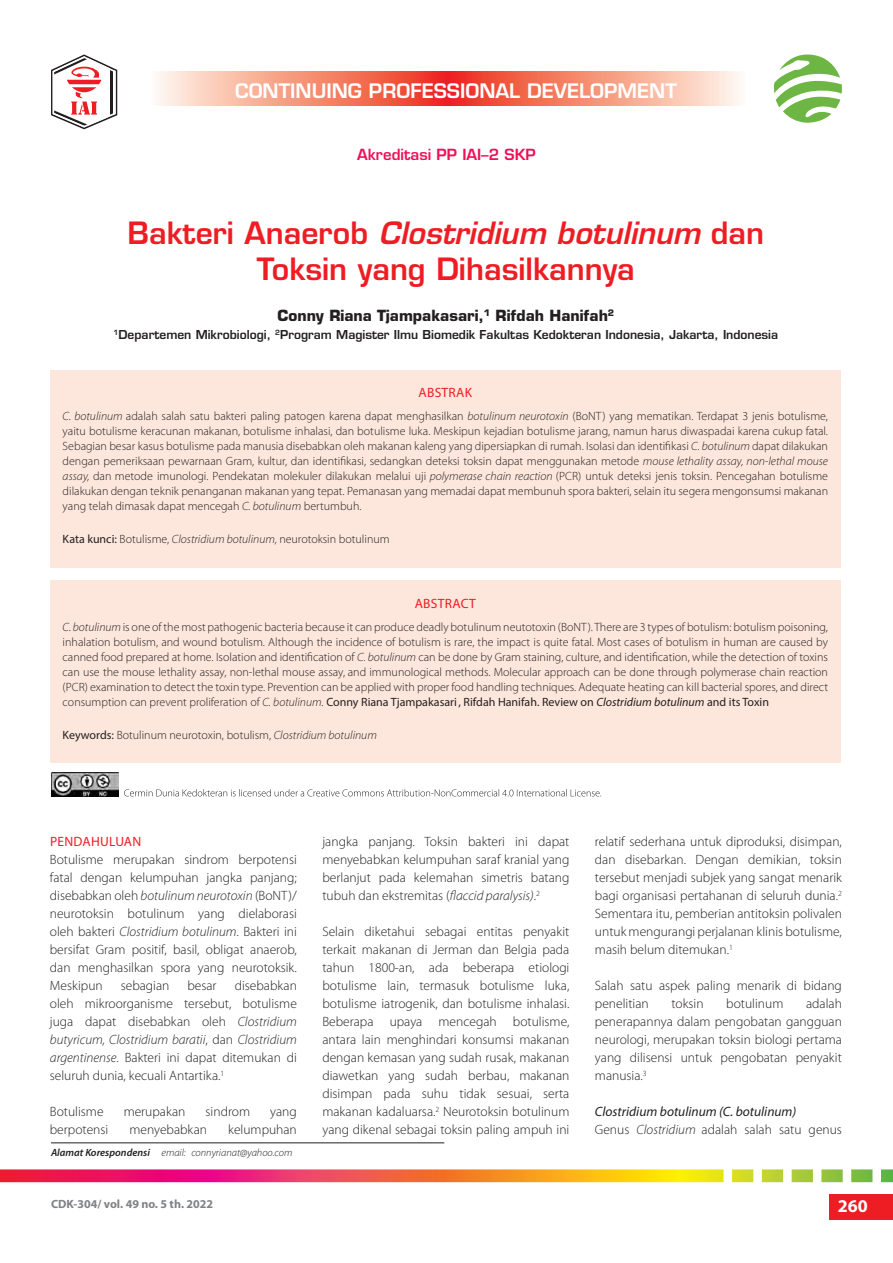
<style>
.page{position:relative;width:893px;height:1263px;background:#fff}
.page>*{position:absolute;margin:0;border:0;box-sizing:border-box;transform-origin:0 0}
.Eurostile_-_H1{font:600 30px/36px "Eurostile LT Std";color:#ee1d23;text-align:center}
.t1{font:600 19.5px "Eurostile LT Std";color:#fff}
.t2{font:700 18px "Myriad Pro";color:#fff}
.Eurostile_-_H2{font:700 15px "Eurostile LT Std";color:#231f20}
.t3{font:600 15px "Eurostile LT Std";color:#ee1059}
.MP_default{font:300 13.5px/18px "Myriad Pro";color:#231f20;text-align:justify}
.MP_H2{font:italic 13.5px "Myriad Pro";color:#231f20}
.MP_abstrak_H1___colo{font:13.5px "Myriad Pro";letter-spacing:.02em;color:#ee1d23}
.MP_H1___color{font:13.5px "Myriad Pro";letter-spacing:.02em;color:#ee1d23}
.MP_abstrak_default{font:300 12px/15px "Myriad Pro";color:#231f20;text-align:justify}
.Eurostile_-_H3_BR{font:600 12px "Eurostile LT Std";color:#231f20}
.t4{font:700 12px "Myriad Pro";color:#808285}
.t5{font:italic 600 10.5px "Myriad Pro";color:#231f20}
.Korespondensi_H2{font:italic 300 10.5px "Myriad Pro";color:#231f20}
.s1{font-style:italic}
.s2{font-weight:400}
.s3{font-weight:400;font-style:italic}
.s4{font-weight:300}
</style>
<div class="page">
<div style="left:829px;top:1194px;width:64px;height:26px;background:#ee1d23"></div>
<svg style="left:0;top:1169px;width:893px;height:13px;background:#e87c50"></svg>
<hr style="left:51px;top:1142px;width:393px;height:1px;background:#231f20">
<svg style="left:158px;top:72px;width:290px;height:33px;background:#f5917b"></svg>
<svg style="left:448px;top:72px;width:291px;height:33px;background:#f5917b"></svg>
<svg style="left:51px;top:54px;width:66px;height:75px"></svg>
<svg style="left:773px;top:54px;width:69px;height:69px"></svg>
<div style="left:50px;top:370px;width:791px;height:197px;background:#fde7dc"></div>
<div style="left:50px;top:580px;width:791px;height:182px;background:#fde7dc"></div>
<svg style="left:124px;top:789px;width:477px;height:7px"></svg>
<img style="left:51px;top:773px;width:68px;height:23px">
<h2 class="t1" style="left:235px;top:79px;width:443px">CONTINUING PROFESSIONAL DEVELOPMENT</h2>
<p class="t3" style="left:357px;top:145px;width:180px">Akreditasi PP IAI–2 SKP</p>
<p class="Eurostile_-_H1" style="left:128px;top:214px;width:638px">Bakteri Anaerob <span class="s1">Clostridium botulinum</span> dan<br>Toksin yang Dihasilkannya</p>
<p class="Eurostile_-_H2" style="left:278px;top:306px;width:338px">Conny Riana Tjampakasari,<sup>1</sup> Rifdah Hanifah<sup>2</sup></p>
<p class="Eurostile_-_H3_BR" style="left:114px;top:327px;width:666px"><sup>1</sup>Departemen Mikrobiologi, <sup>2</sup>Program Magister Ilmu Biomedik Fakultas Kedokteran Indonesia, Jakarta, Indonesia</p>
<p class="MP_abstrak_H1___colo" style="left:419px;top:384px;width:55px">ABSTRAK</p>
<p class="MP_abstrak_default" style="left:63px;top:409px;width:767px"><span class="s1">C. botulinum</span> adalah salah satu bakteri paling patogen karena dapat menghasilkan <span class="s1">botulinum neurotoxin</span> (BoNT) yang mematikan. Terdapat 3 jenis botulisme, yaitu botulisme keracunan makanan, botulisme inhalasi, dan botulisme luka. Meskipun kejadian botulisme jarang, namun harus diwaspadai karena cukup fatal.<br>Sebagian besar kasus botulisme pada manusia disebabkan oleh makanan kaleng yang dipersiapkan di rumah. Isolasi dan identifikasi <span class="s1">C. botulinum</span> dapat dilakukan dengan pemeriksaan pewarnaan Gram, kultur, dan identifikasi, sedangkan deteksi toksin dapat menggunakan metode <span class="s1">mouse lethality assay, non-lethal mouse assay,</span> dan metode imunologi. Pendekatan molekuler dilakukan melalui uji <span class="s1">polymerase chain reaction</span> (PCR) untuk deteksi jenis toksin. Pencegahan botulisme dilakukan dengan teknik penanganan makanan yang tepat. Pemanasan yang memadai dapat membunuh spora bakteri, selain itu segera mengonsumsi makanan yang telah dimasak dapat mencegah <span class="s1">C. botulinum</span> bertumbuh.</p>
<p class="MP_abstrak_default" style="left:63px;top:532px;width:329px"><span class="s2">Kata kunci:</span> Botulisme, <span class="s1">Clostridium botulinum,</span> neurotoksin botulinum</p>
<p class="MP_abstrak_H1___colo" style="left:415px;top:595px;width:63px">ABSTRACT</p>
<p class="MP_abstrak_default" style="left:63px;top:619px;width:767px"><span class="s1">C. botulinum</span> is one of the mostpathogenic bacteria because it can produce deadly botulinum neutotoxin (BoNT). There are 3 types of botulism: botulism poisoning, inhalation botulism, and wound botulism. Although the incidence of botulism is rare, the impact is quite fatal. Most cases of botulism in human are caused by canned food prepared at home. Isolation and identification of <span class="s1">C. botulinum</span> can be done by Gram staining, culture, and identification, while the detection of toxins can use the mouse lethality assay, non-lethal mouse assay, and immunological methods. Molecular approach can be done through polymerase chain reaction (PCR) examination to detect the toxin type. Prevention can be applied with proper food handling techniques. Adequate heating can kill bacterial spores, and direct consumption can prevent proliferation of <span class="s1">C. botulinum</span>. <span class="s2">Conny Riana Tjampakasari , Rifdah Hanifah. Review on</span> <span class="s3">Clostridium botulinum</span> <span class="s2">and its Toxin</span></p>
<p class="MP_abstrak_default" style="left:63px;top:727px;width:316px"><span class="s2">Keywords:</span> Botulinum neurotoxin, botulism, <span class="s1">Clostridium botulinum</span></p>
<p class="MP_H1___color" style="left:50px;top:833px;width:93px">PENDAHULUAN</p>
<p class="MP_default" style="left:50px;top:851px;width:249px">Botulisme merupakan sindrom berpotensi fatal dengan kelumpuhan jangka panjang; disebabkan oleh <span class="s1">botulinum neurotoxin</span> (BoNT)/ neurotoksin botulinum yang dielaborasi oleh bakteri <span class="s1">Clostridium botulinum</span>. Bakteri ini bersifat Gram positif, basil, obligat anaerob, dan menghasilkan spora yang neurotoksik.<br>Meskipun</p>
<p class="MP_default" style="left:50px;top:977px;width:249px;text-indent:185px">disebabkan oleh mikroorganisme tersebut, botulisme juga dapat disebabkan oleh <span class="s1">Clostridium butyricum, Clostridium baratii</span>, dan <span class="s1">Clostridium argentinense</span>. Bakteri ini dapat ditemukan di seluruh dunia, kecuali Antartika.<sup>1</sup></p>
<p class="MP_default" style="left:50px;top:1103px;width:55px">Botulisme</p>
<p class="MP_default" style="left:124px;top:1103px;width:63px">merupakan</p>
<p class="MP_default" style="left:206px;top:1103px;width:46px">sindrom</p>
<p class="MP_default" style="left:270px;top:1103px;width:28px">yang</p>
<p class="MP_default" style="left:50px;top:1121px;width:60px">berpotensi</p>
<p class="MP_default" style="left:129px;top:1121px;width:79px">menyebabkan</p>
<p class="MP_default" style="left:228px;top:1121px;width:70px">kelumpuhan</p>
<p class="MP_default" style="left:121px;top:977px;width:50px">sebagian</p>
<p class="MP_default" style="left:187px;top:977px;width:31px">besar</p>
<p class="Korespondensi_H2" style="left:191px;top:1146px;width:103px">connyrianat@yahoo.com</p>
<p class="t5" style="left:51px;top:1145px;width:136px">Alamat Korespondensi <span class="s4">email:</span></p>
<p class="MP_default" style="left:322px;top:833px;width:248px">jangka panjang. Toksin bakteri ini dapat menyebabkan kelumpuhan saraf kranial yang berlanjut pada kelemahan simetris batang tubuh dan ekstremitas (<span class="s1">flaccid paralysis)</span>.<sup>2</sup></p>
<p class="MP_default" style="left:322px;top:923px;width:249px">Selain diketahui sebagai entitas penyakit terkait makanan di Jerman dan Belgia pada tahun 1800-an, ada beberapa etiologi botulisme lain, termasuk botulisme luka, botulisme iatrogenik, dan botulisme inhalasi.<br>Beberapa upaya mencegah botulisme, antara lain menghindari konsumsi makanan dengan kemasan yang sudah rusak, makanan diawetkan yang sudah berbau, makanan disimpan pada suhu tidak sesuai, serta makanan kadaluarsa.<sup>2</sup> Neurotoksin botulinum yang dikenal sebagai toksin paling ampuh ini</p>
<p class="MP_default" style="left:595px;top:833px;width:249px">relatif sederhana untuk diproduksi, disimpan, dan disebarkan. Dengan demikian, toksin tersebut menjadi subjek yang sangat menarik bagi organisasi pertahanan di seluruh dunia.<sup>2<br></sup>Sementara itu, pemberian antitoksin polivalen untuk mengurangi perjalanan klinis botulisme, masih belum ditemukan.<sup>1</sup></p>
<p class="MP_default" style="left:595px;top:977px;width:249px">Salah satu aspek paling menarik di bidang penelitian</p>
<p class="MP_default" style="left:595px;top:995px;width:249px;text-indent:211px">adalah penerapannya dalam pengobatan gangguan neurologi, merupakan toksin biologi pertama yang dilisensi untuk pengobatan penyakit manusia.<sup>3</sup></p>
<p class="MP_H2" style="left:595px;top:1103px;width:203px">Clostridium botulinum (C. botulinum)</p>
<p class="MP_default" style="left:595px;top:1121px;width:249px">Genus <span class="s1">Clostridium</span> adalah salah satu genus</p>
<p class="MP_default" style="left:671px;top:995px;width:34px">toksin</p>
<p class="MP_default" style="left:726px;top:995px;width:59px">botulinum</p>
<p class="t4" style="left:51px;top:1197px;width:164px">CDK-304/ vol. 49 no. 5 th. 2022</p>
<h3 class="t2" style="left:838px;top:1196px;width:31px">260</h3>
</div>
